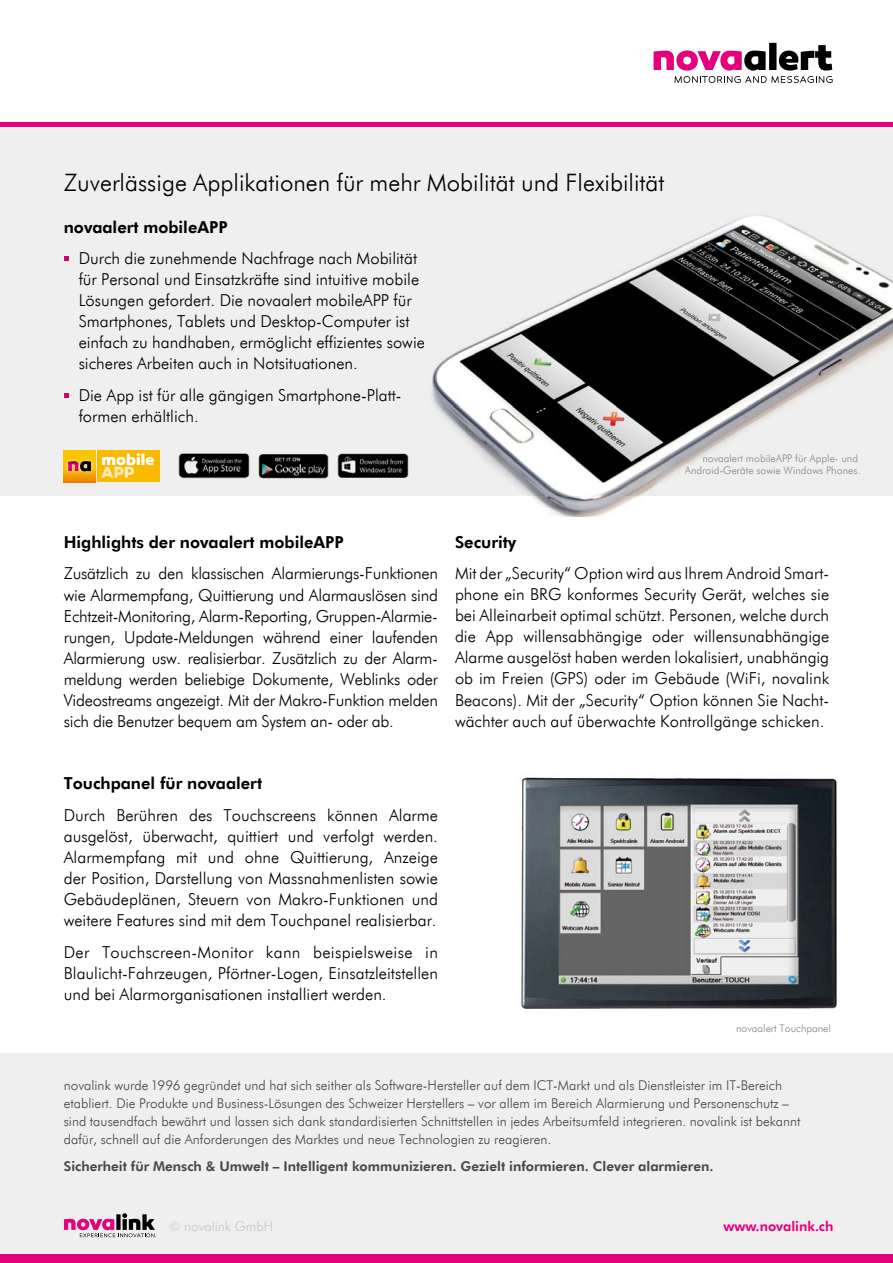
<style>
.page{position:relative;width:893px;height:1263px;background:#fff}
.page>*{position:absolute;margin:0;border:0;box-sizing:border-box;transform-origin:0 0}
.t1{font:24px "Futuri Light Regular SWFTE";color:#000}
.t2{font:16.5px/21px "Futuri Light Regular SWFTE";color:#000;text-align:justify}
.t3{font:16.5px "Futuri Bold SWFTE";color:#000}
.t4{font:13.5px/18px "Futuri Light Regular SWFTE";color:#484847}
.t5{font:13.5px "Futuri Bold SWFTE";color:#484847}
.t6{font:13.5px "Futuri Bold SWFTE";color:#e5007c}
.t7{font:13.5px "Futuri Light Regular SWFTE";color:#c5c6c6}
.t8{font:10.5px/12px "Futuri Light Regular SWFTE";color:#878887;text-align:right}
</style>
<div class="page">
<div style="left:0;top:126px;width:893px;height:369px;background:#efefef"></div>
<hr style="left:0;top:122px;width:893px;height:4px;background:#e5007c">
<svg style="left:64px;top:256px;width:5px;height:5px"></svg>
<svg style="left:64px;top:393px;width:5px;height:5px"></svg>
<img style="left:521px;top:777px;width:316px;height:232px">
<div style="left:0;top:1054px;width:893px;height:208px;background:#efefef"></div>
<img style="left:178px;top:453px;width:231px;height:26px">
<div style="left:97px;top:450px;width:63px;height:32px;background:#fbb900"></div>
<svg style="left:654px;top:43px;width:179px;height:40px"></svg>
<svg style="left:64px;top:1213px;width:92px;height:24px"></svg>
<div style="left:0;top:1254px;width:893px;height:9px;background:#e5007c"></div>
<img style="left:427px;top:215px;width:466px;height:299px">
<svg style="left:64px;top:450px;width:31px;height:32px"></svg>
<div style="left:77px;top:458px;width:18px;height:17px;background:#fff;opacity:.75"></div>
<div style="left:65px;top:458px;width:17px;height:17px;background:#fff;opacity:.75"></div>
<svg style="left:79px;top:461px;width:12px;height:10px"></svg>
<div style="left:66px;top:458px;width:13px;height:14px;background:#000;opacity:.4"></div>
<svg style="left:101px;top:453px;width:53px;height:25px"></svg>
<h1 class="t1" style="left:64px;top:168px;width:602px">Zuverlässige Applikationen für mehr Mobilität und Flexibilität</h1>
<p class="t3" style="left:64px;top:217px;width:165px">novaalert mobileAPP</p>
<p class="t2" style="left:79px;top:248px;width:348px;text-align:left">Durch die zunehmende Nachfrage nach Mobilität für Personal und Einsatzkräfte sind intuitive mobile Lösungen gefordert. Die novaalert mobileAPP für Smartphones, Tablets und Desktop-Computer ist einfach zu handhaben, ermöglicht effizientes sowie sicheres Arbeiten auch in Notsituationen.</p>
<p class="t2" style="left:79px;top:384px;width:322px">Die App ist für alle gängigen Smartphone-Platt&shy;formen erhältlich.</p>
<p class="t8" style="left:685px;top:452px;width:177px">novaalert mobileAPP für Apple- und<br>Android-Geräte sowie Windows Phones.</p>
<p class="t3" style="left:64px;top:532px;width:281px">Highlights der novaalert mobileAPP</p>
<p class="t2" style="left:64px;top:563px;width:376px">Zusätzlich zu den klassischen Alarmierungs-Funktionen wie Alarmempfang, Quittierung und Alarmauslösen sind Echtzeit-Monitoring, Alarm-Reporting, Gruppen-Alarmie&shy;rungen, Update-Meldungen während einer laufenden Alarmierung usw. realisierbar. Zusätzlich zu der Alarm&shy;meldung werden beliebige Dokumente, Weblinks oder Videostreams angezeigt. Mit der Makro-Funktion melden sich die Benutzer bequem am System an- oder ab.</p>
<p class="t3" style="left:455px;top:532px;width:63px">Security</p>
<p class="t2" style="left:455px;top:563px;width:376px">Mit der „Security“ Option wird aus Ihrem Android Smart&shy;phone ein BRG konformes Security Gerät, welches sie bei Alleinarbeit optimal schützt. Personen, welche durch die App willensabhängige oder willensunabhängige Alarme ausgelöst haben werden lokalisiert, unabhängig ob im Freien (GPS) oder im Gebäude (WiFi, novalink Beacons). Mit der „Security“ Option können Sie Nacht&shy;wächter auch auf überwachte Kontrollgänge schicken.</p>
<p class="t3" style="left:64px;top:773px;width:200px">Touchpanel für novaalert</p>
<p class="t2" style="left:64px;top:804px;width:376px">Durch Berühren des Touchscreens können Alarme ausgelöst, überwacht, quittiert und verfolgt werden.<br>Alarmempfang mit und ohne Quittierung, Anzeige der Position, Darstellung von Massnahmenlisten sowie Gebäudeplänen, Steuern von Makro-Funktionen und weitere Features sind mit dem Touchpanel realisierbar.</p>
<p class="t2" style="left:64px;top:941px;width:376px">Der Touchscreen-Monitor kann beispielsweise in Blaulicht-Fahrzeugen, Pförtner-Logen, Einsatzleitstellen und bei Alarmorganisationen installiert werden.</p>
<p class="t8" style="left:736px;top:1022px;width:96px">novaalert Touchpanel</p>
<p class="t4" style="left:64px;top:1076px;width:738px">novalink wurde 1996 gegründet und hat sich seither als Software-Hersteller auf dem ICT-Markt und als Dienstleister im IT-Bereich etabliert. Die Produkte und Business-Lösungen des Schweizer Herstellers – vor allem im Bereich Alarmierung und Personenschutz – sind tausendfach bewährt und lassen sich dank standardisierten Schnittstellen in jedes Arbeitsumfeld integrieren. novalink ist bekannt dafür, schnell auf die Anforderungen des Marktes und neue Technologien zu reagieren.</p>
<p class="t5" style="left:64px;top:1158px;width:651px">Sicherheit für Mensch &amp; Umwelt – Intelligent kommunizieren. Gezielt informieren. Clever alarmieren.</p>
<p class="t7" style="left:169px;top:1217px;width:105px">© novalink GmbH</p>
<p class="t6" style="left:724px;top:1217px;width:111px">www.novalink.ch</p>
</div>
